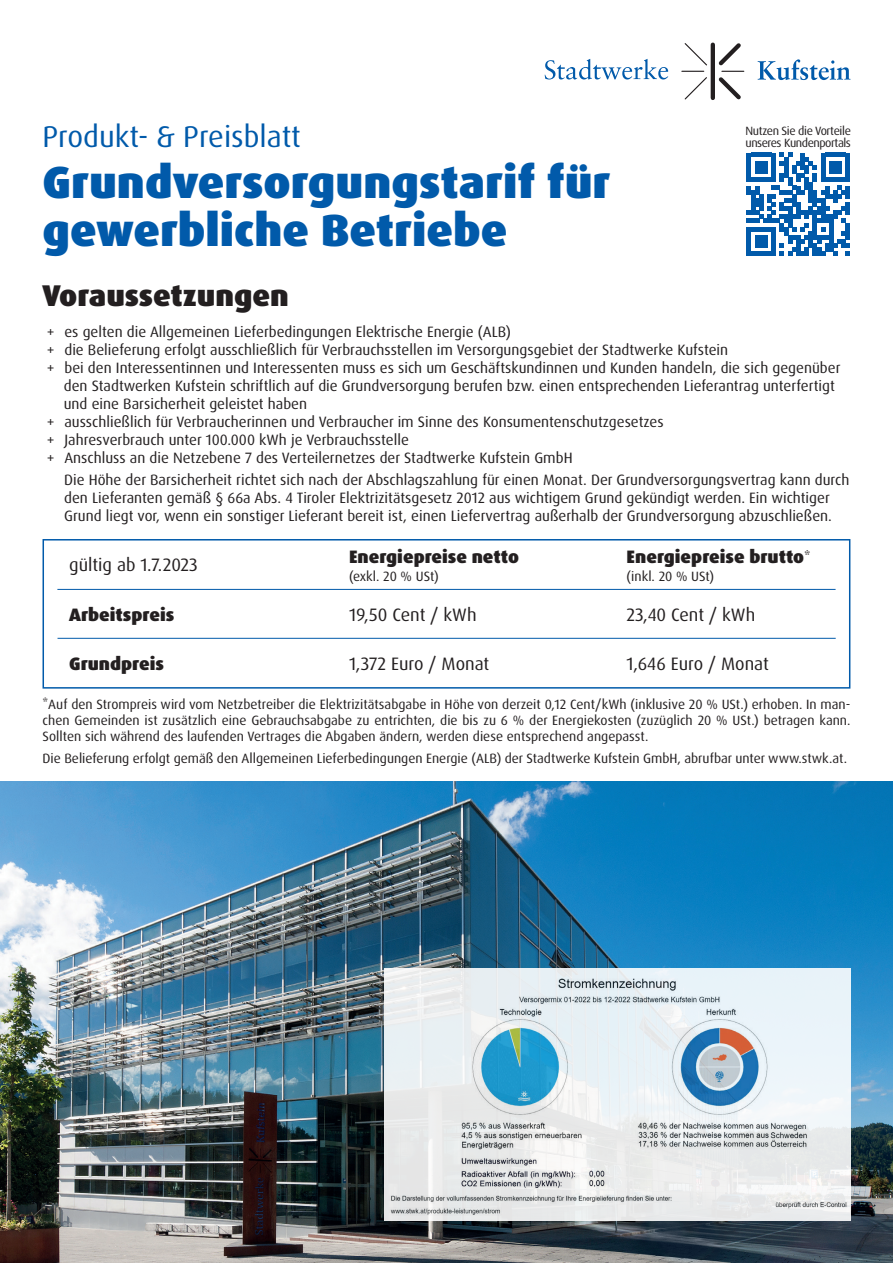
<style>
.page{position:relative;width:893px;height:1263px;background:#fff}
.page>*{position:absolute;margin:0;border:0;box-sizing:border-box;transform-origin:0 0}
.t1{font:900 45px/48px "Dax Pro";color:#015aaa}
.t2{font:30px "Dax Pro";color:#015aaa}
.t3{font:900 30px "Dax Pro";color:#231f20}
.t4{font:18px "Dax Pro";color:#231f20}
.t5{font:900 18px "Dax Pro";color:#231f20}
.t6{font:15px/18px "Dax Pro";color:#231f20}
.t7{font:13.5px/16.2px "Dax Pro";color:#231f20;text-align:justify}
.t8{font:12px "Dax Pro";letter-spacing:-.04em;color:#231f20}
.s1{font-weight:400;font-size:15px}
</style>
<div class="page">
<svg style="left:545px;top:59px;width:123px;height:21px"></svg>
<svg style="left:758px;top:59px;width:92px;height:21px"></svg>
<svg style="left:681px;top:43px;width:64px;height:57px"></svg>
<hr style="left:711px;top:45px;width:4px;height:53px;background:#231f20">
<img style="left:0;top:782px;width:893px;height:481px">
<img style="left:385px;top:968px;width:465px;height:252px">
<div style="left:43px;top:539px;width:807px;height:150px;background:#fff;border:2px solid #015aaa"></div>
<hr style="left:57px;top:589px;width:779px;height:1px;background:#015aaa">
<hr style="left:58px;top:638px;width:778px;height:1px;background:#015aaa">
<svg style="left:747px;top:153px;width:103px;height:103px"></svg>
<p class="t2" style="left:43px;top:117px;width:260px">Produkt- &amp; Preisblatt</p>
<p class="t8" style="left:745px;top:123px;width:107px">Nutzen Sie die Vorteile</p>
<p class="t8" style="left:745px;top:135px;width:107px">unseres Kundenportals</p>
<p class="t1" style="left:43px;top:159px;width:569px">Grundversorgungstarif für gewerbliche Betriebe</p>
<p class="t3" style="left:43px;top:276px;width:248px">Voraussetzungen</p>
<p class="t6" style="left:47px;top:323px;width:466px">+ es gelten die Allgemeinen Lieferbedingungen Elektrische Energie (ALB)</p>
<p class="t6" style="left:47px;top:341px;width:683px">+ die Belieferung erfolgt ausschließlich für Verbrauchsstellen im Versorgungsgebiet der Stadtwerke Kufstein</p>
<p class="t6" style="left:64px;top:359px;width:778px;text-indent:-17px">+ bei den Interessentinnen und Interessenten muss es sich um Geschäftskundinnen und Kunden handeln, die sich gegenüber den Stadtwerken Kufstein schriftlich auf die Grundversorgung berufen bzw. einen entsprechenden Lieferantrag unterfertigt und eine Barsicherheit geleistet haben</p>
<p class="t6" style="left:47px;top:413px;width:618px">+ ausschließlich für Verbraucherinnen und Verbraucher im Sinne des Konsumentenschutzgesetzes</p>
<p class="t6" style="left:47px;top:431px;width:364px">+ Jahresverbrauch unter 100.000 kWh je Verbrauchsstelle</p>
<p class="t6" style="left:47px;top:449px;width:527px">+ Anschluss an die Netzebene 7 des Verteilernetzes der Stadtwerke Kufstein GmbH</p>
<p class="t6" style="left:64px;top:470px;width:787px">Die Höhe der Barsicherheit richtet sich nach der Abschlagszahlung für einen Monat. Der Grundversorgungsvertrag kann durch den Lieferanten gemäß § 66a Abs. 4 Tiroler Elektrizitätsgesetz 2012 aus wichtigem Grund gekündigt werden. Ein wichtiger<br>Grund liegt vor, wenn ein sonstiger Lieferant bereit ist, einen Liefervertrag außerhalb der Grundversorgung abzuschließen.</p>
<p class="t4" style="left:69px;top:553px;width:130px">gültig ab 1.7.2023</p>
<p class="t5" style="left:349px;top:545px;width:171px">Energiepreise netto</p>
<p class="t7" style="left:349px;top:568px;width:91px">(exkl. 20 % USt)</p>
<p class="t5" style="left:627px;top:545px;width:185px">Energiepreise brutto<span class="s1">*</span></p>
<p class="t7" style="left:627px;top:568px;width:89px">(inkl. 20 % USt)</p>
<p class="t5" style="left:69px;top:603px;width:107px">Arbeitspreis</p>
<p class="t4" style="left:349px;top:603px;width:129px">19,50 Cent / kWh</p>
<p class="t4" style="left:627px;top:603px;width:130px">23,40 Cent / kWh</p>
<p class="t5" style="left:69px;top:652px;width:96px">Grundpreis</p>
<p class="t4" style="left:627px;top:652px;width:144px">1,646 Euro / Monat</p>
<p class="t4" style="left:349px;top:652px;width:142px">1,372 Euro / Monat</p>
<p class="t7" style="left:43px;top:696px;width:809px">*Auf den Strompreis wird vom Netzbetreiber die Elektrizitätsabgabe in Höhe von derzeit 0,12 Cent/kWh (inklusive 20 % USt.) erhoben. In man&shy;chen Gemeinden ist zusätzlich eine Gebrauchsabgabe zu entrichten, die bis zu 6 % der Energiekosten (zuzüglich 20 % USt.) betragen kann.<br>Sollten sich während des laufenden Vertrages die Abgaben ändern, werden diese entsprechend angepasst.</p>
<p class="t7" style="left:43px;top:751px;width:806px">Die Belieferung erfolgt gemäß den Allgemeinen Lieferbedingungen Energie (ALB) der Stadtwerke Kufstein GmbH, abrufbar unter www.stwk.at.</p>
</div>
